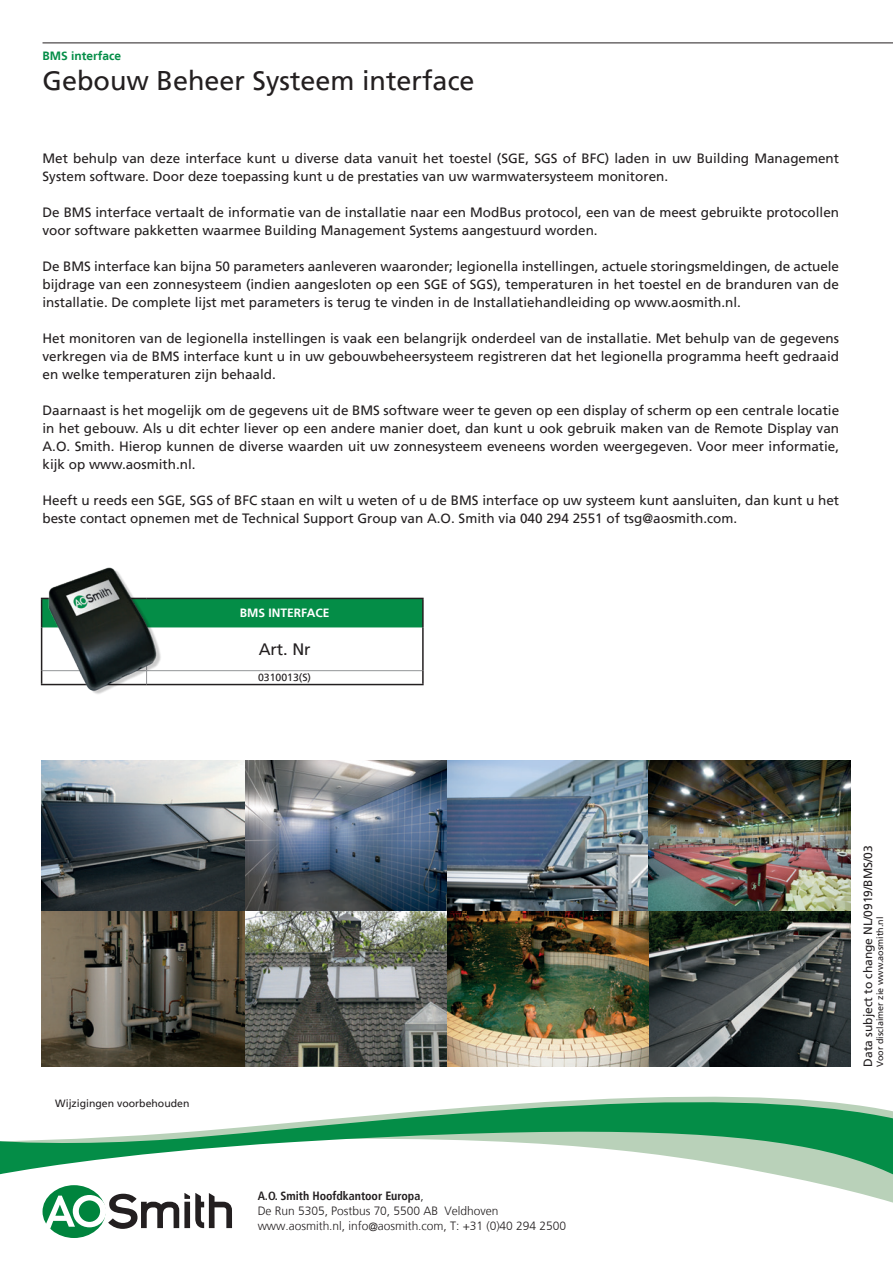
<style>
.page{position:relative;width:893px;height:1263px;background:#fff}
.page>*{position:absolute;margin:0;border:0;box-sizing:border-box;transform-origin:0 0}
.t1{font:27px "Frutiger LT";color:#231f20}
.t2{font:16.5px "Frutiger LT";color:#231f20}
.t3{font:13.5px/18px "Frutiger LT";color:#231f20}
.t4{font:300 12px/15px "Frutiger LT";letter-spacing:-.005em;color:#231f20}
.t5{font:12px "Frutiger LT";color:#231f20}
.t6{font:700 12px "Frutiger LT";color:#048d47}
.t7{font:700 12px "Frutiger LT";color:#fff}
.t8{font:10.5px "Frutiger LT";color:#231f20}
.t9{font:9px "Frutiger LT";color:#231f20}
.s1{font-weight:700;font-stretch:condensed}
</style>
<div class="page">
<hr style="left:43px;top:43px;width:850px;height:1px;background:#231f20">
<svg style="left:0;top:1099px;width:893px;height:99px"></svg>
<hr style="left:147px;top:670px;width:275px;height:1px;background:#939598">
<hr style="left:147px;top:684px;width:277px;height:1px;background:#231f20">
<div style="left:171px;top:599px;width:251px;height:28px;background:#048d47"></div>
<hr style="left:147px;top:598px;width:277px;height:1px;background:#231f20">
<hr style="left:422px;top:599px;width:2px;height:28px;background:#231f20">
<hr style="left:422px;top:627px;width:2px;height:44px;background:#231f20">
<svg style="left:422px;top:671px;width:2px;height:13px"></svg>
<img style="left:40px;top:567px;width:131px;height:127px">
<img style="left:42px;top:760px;width:809px;height:152px">
<img style="left:42px;top:912px;width:809px;height:155px">
<div style="left:43px;top:1185px;width:63px;height:53px;background:#00843d;border-radius:50%"></div>
<svg style="left:45px;top:1193px;width:187px;height:36px"></svg>
<p class="t6" style="left:43px;top:49px;width:80px">BMS interface</p>
<h1 class="t1" style="left:43px;top:65px;width:434px">Gebouw Beheer Systeem interface</h1>
<p class="t3" style="left:43px;top:149px;width:798px">Met behulp van deze interface kunt u diverse data vanuit het toestel (SGE, SGS of BFC) laden in uw Building Management<br>System software. Door deze toepassing kunt u de prestaties van uw warmwatersysteem monitoren.</p>
<p class="t3" style="left:43px;top:203px;width:798px">De BMS interface vertaalt de informatie van de installatie naar een ModBus protocol, een van de meest gebruikte protocollen voor software pakketten waarmee Building Management Systems aangestuurd worden.</p>
<p class="t3" style="left:43px;top:257px;width:798px;text-align:justify">De BMS interface kan bijna 50 parameters aanleveren waaronder; legionella instellingen, actuele storingsmeldingen, de actuele bijdrage van een zonnesysteem (indien aangesloten op een SGE of SGS), temperaturen in het toestel en de branduren van de installatie. De complete lijst met parameters is terug te vinden in de Installatiehandleiding op www.aosmith.nl.</p>
<p class="t3" style="left:43px;top:329px;width:798px;text-align:justify">Het monitoren van de legionella instellingen is vaak een belangrijk onderdeel van de installatie. Met behulp van de gegevens verkregen via de BMS interface kunt u in uw gebouwbeheersysteem registreren dat het legionella programma heeft gedraaid en welke temperaturen zijn behaald.</p>
<p class="t3" style="left:43px;top:401px;width:798px;text-align:justify">Daarnaast is het mogelijk om de gegevens uit de BMS software weer te geven op een display of scherm op een centrale locatie in het gebouw. Als u dit echter liever op een andere manier doet, dan kunt u ook gebruik maken van de Remote Display van A.O. Smith. Hierop kunnen de diverse waarden uit uw zonnesysteem eveneens worden weergegeven. Voor meer informatie, kijk op www.aosmith.nl.</p>
<p class="t3" style="left:43px;top:491px;width:798px">Heeft u reeds een SGE, SGS of BFC staan en wilt u weten of u de BMS interface op uw systeem kunt aansluiten, dan kunt u het beste contact opnemen met de Technical Support Group van A.O. Smith via 040 294 2551 of tsg@aosmith.com.</p>
<p class="t7" style="left:240px;top:606px;width:91px">BMS INTERFACE</p>
<p class="t2" style="left:259px;top:640px;width:53px">Art. Nr</p>
<p class="t8" style="left:258px;top:671px;width:55px">0310013(S)</p>
<p class="t8" style="left:55px;top:1097px;width:136px">Wijzigingen voorbehouden</p>
<p class="t4" style="left:258px;top:1189px;width:310px"><span class="s1">A.O. Smith Hoofdkantoor Europa</span>,<br>De Run 5305, Postbus 70, 5500 AB Veldhoven www.aosmith.nl, info@aosmith.com, T: +31 (0)40 294 2500</p>
<p class="t5" style="left:861px;top:1067px;width:223px;rotate:-90deg">Data subject to change NL/0919/BMS/03</p>
<p class="t9" style="left:875px;top:1067px;width:152px;rotate:-90deg">Voor disclaimer zie www.aosmith.nl</p>
</div>
